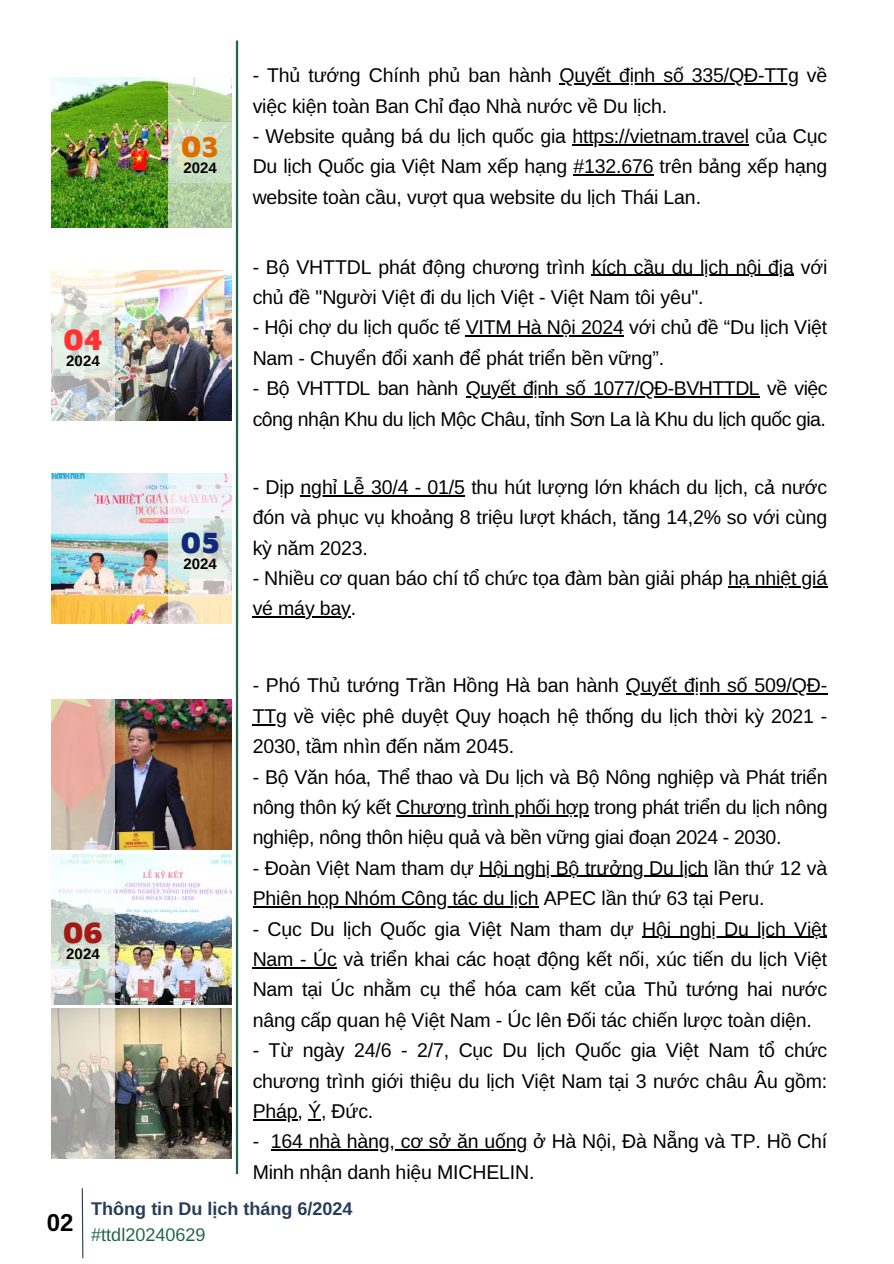
<style>
.page{position:relative;width:894px;height:1264px;background:#fff}
.page>*{position:absolute;margin:0;border:0;box-sizing:border-box;transform-origin:0 0}
.t1{font:900 30px "Maven Pro";color:#db7000}
.t2{font:900 30px "Maven Pro";color:#ff3131}
.t3{font:900 30px "Maven Pro";color:#112977}
.t4{font:900 30px "Maven Pro";color:#a51914}
.t5{font:700 24px "Libra Sans";color:#000}
.t6{font:19.5px/30.3px "Libra Sans";letter-spacing:-.01em;color:#000}
.t7{font:700 18px "Libra Sans";color:#253d58}
.t8{font:18px "Libra Sans";color:#21644e}
.t9{font:700 15px "Arimo";color:#000}
</style>
<div class="page">
<hr style="left:236px;top:41px;width:2px;height:1133px;background:#21644e">
<img style="left:51px;top:78px;width:118px;height:149px">
<svg style="left:169px;top:77px;width:62px;height:151px"></svg>
<div style="left:169px;top:122px;width:62px;height:60px;background:#d7efe1;opacity:.5"></div>
<img style="left:114px;top:270px;width:117px;height:150px">
<svg style="left:51px;top:270px;width:63px;height:150px"></svg>
<div style="left:52px;top:315px;width:62px;height:60px;background:#d7efe1;opacity:.5"></div>
<img style="left:51px;top:473px;width:118px;height:150px">
<svg style="left:169px;top:473px;width:62px;height:150px"></svg>
<div style="left:169px;top:518px;width:62px;height:60px;background:#d7efe1;opacity:.5"></div>
<img style="left:114px;top:699px;width:117px;height:150px">
<img style="left:114px;top:854px;width:117px;height:150px">
<img style="left:114px;top:1008px;width:117px;height:150px">
<svg style="left:51px;top:699px;width:63px;height:459px"></svg>
<svg style="left:81px;top:1188px;width:3px;height:71px"></svg>
<div style="left:51px;top:907px;width:64px;height:61px;background:#d7efe1;opacity:.5"></div>
<hr style="left:559px;top:83px;width:239px;height:1px;background:#000">
<hr style="left:572px;top:144px;width:176px;height:1px;background:#000">
<hr style="left:573px;top:174px;width:80px;height:2px;background:#000">
<hr style="left:591px;top:275px;width:202px;height:1px;background:#000">
<hr style="left:465px;top:335px;width:158px;height:2px;background:#000">
<hr style="left:465px;top:396px;width:294px;height:1px;background:#000">
<hr style="left:300px;top:495px;width:165px;height:1px;background:#000">
<hr style="left:728px;top:586px;width:99px;height:1px;background:#000">
<hr style="left:252px;top:616px;width:99px;height:1px;background:#000">
<hr style="left:625px;top:693px;width:202px;height:1px;background:#000">
<hr style="left:252px;top:724px;width:35px;height:1px;background:#000">
<hr style="left:396px;top:815px;width:192px;height:1px;background:#000">
<hr style="left:479px;top:875px;width:229px;height:2px;background:#000">
<hr style="left:252px;top:906px;width:286px;height:1px;background:#000">
<hr style="left:642px;top:936px;width:185px;height:1px;background:#000">
<hr style="left:252px;top:967px;width:84px;height:1px;background:#000">
<hr style="left:252px;top:1118px;width:45px;height:2px;background:#000">
<svg style="left:308px;top:1119px;width:13px;height:1px"></svg>
<hr style="left:271px;top:1149px;width:256px;height:1px;background:#000">
<h1 class="t2" style="left:64px;top:321px;width:40px">04</h1>
<p class="t9" style="left:66px;top:352px;width:35px">2024</p>
<h1 class="t4" style="left:63px;top:914px;width:41px">06</h1>
<p class="t9" style="left:66px;top:945px;width:35px">2024</p>
<h1 class="t1" style="left:181px;top:128px;width:40px">03</h1>
<p class="t9" style="left:183px;top:159px;width:35px">2024</p>
<h1 class="t3" style="left:181px;top:524px;width:40px">05</h1>
<p class="t9" style="left:183px;top:555px;width:35px">2024</p>
<p class="t6" style="left:252px;top:60px;width:570px">- Thủ tướng Chính phủ ban hành Quyết đị nh số 335/QĐ-TTg về việc kiện toàn Ban Chỉ đạo Nhà nước về Du lịch.</p>
<p class="t6" style="left:252px;top:121px;width:576px;text-align:justify">- Website quảng bá du lịch quốc gia https://vietnam.travel của Cục Du lịch Quốc gia Việt Nam xếp hạng #132.676 trên bảng xếp hạng website toàn cầu, vượt qua website du lịch Thái Lan.</p>
<p class="t6" style="left:252px;top:252px;width:576px">- Bộ VHTTDL phát động chương trình kích cầu du lịch nội địa với chủ đề "Người Việt đi du lịch Việt - Việt Nam tôi yêu".</p>
<p class="t6" style="left:252px;top:312px;width:576px">- Hội chợ du lịch quốc tế VITM Hà Nội 2024 với chủ đề “Du lịch Việt<br>Nam - Chuyển đổi xanh để phát triển bền vững”.</p>
<p class="t6" style="left:252px;top:373px;width:576px">- Bộ VHTTDL ban hành Quyết định số 1077/QĐ-BVHTTDL về việc công nhận Khu du lịch Mộc Châu, tỉnh Sơn La là Khu du lịch quốc gia.</p>
<p class="t6" style="left:252px;top:472px;width:576px;text-align:justify">- Dịp nghỉ Lễ 30/4 - 01/5 thu hút lượng lớn khách du lịch, cả nước đón và phục vụ khoảng 8 triệu lượt khách, tăng 14,2% so với cùng kỳ năm 2023.</p>
<p class="t6" style="left:252px;top:563px;width:576px">- Nhiều cơ quan báo chí tổ chức tọa đàm bàn giải pháp hạ nhiệt giá vé máy bay.</p>
<p class="t6" style="left:252px;top:670px;width:576px;text-align:justify">- Phó Thủ tướng Trần Hồng Hà ban hành Quyết định số 509/QĐ-TTg về việc phê duyệt Quy hoạch hệ thống du lịch thời kỳ 2021 - 2030, tầm nhìn đến năm 2045.</p>
<p class="t6" style="left:252px;top:761px;width:576px;text-align:justify">- Bộ Văn hóa, Thể thao và Du lịch và Bộ Nông nghiệp và Phát triển nông thôn ký kết Chương trình phối hợp trong phát triển du lịch nông nghiệp, nông thôn hiệu quả và bền vững giai đoạn 2024 - 2030.</p>
<p class="t6" style="left:252px;top:852px;width:576px">- Đoàn Việt Nam tham dự Hội nghị Bộ trưởng Du lịch lần thứ 12 và<br>Phiên họp Nhóm Công tác du lịch APEC lần thứ 63 tại Peru.</p>
<p class="t6" style="left:252px;top:913px;width:576px;text-align:justify">- Cục Du lịch Quốc gia Việt Nam tham dự Hội nghị Du lịch Việt Nam - Úc và triển khai các hoạt động kết nối, xúc tiến du lịch Việt Nam tại Úc nhằm cụ thể hóa cam kết của Thủ tướng hai nước nâng cấp quan hệ Việt Nam - Úc lên Đối tác chiến lược toàn diện.</p>
<p class="t6" style="left:252px;top:1035px;width:576px;text-align:justify">- Từ ngày 24/6 - 2/7, Cục Du lịch Quốc gia Việt Nam tổ chức chương trình giới thiệu du lịch Việt Nam tại 3 nước châu Âu gồm:<br>Pháp, Ý, Đức.</p>
<p class="t6" style="left:252px;top:1126px;width:576px">- 164 nhà hàng, cơ sở ăn uống ở Hà Nội, Đà Nẵng và TP. Hồ Chí<br>Minh nhận danh hiệu MICHELIN.</p>
<p class="t5" style="left:47px;top:1208px;width:28px">02</p>
<p class="t7" style="left:91px;top:1198px;width:263px">Thông tin Du lịch tháng 6/2024</p>
<p class="t8" style="left:91px;top:1224px;width:116px">#ttdl20240629</p>
</div>
